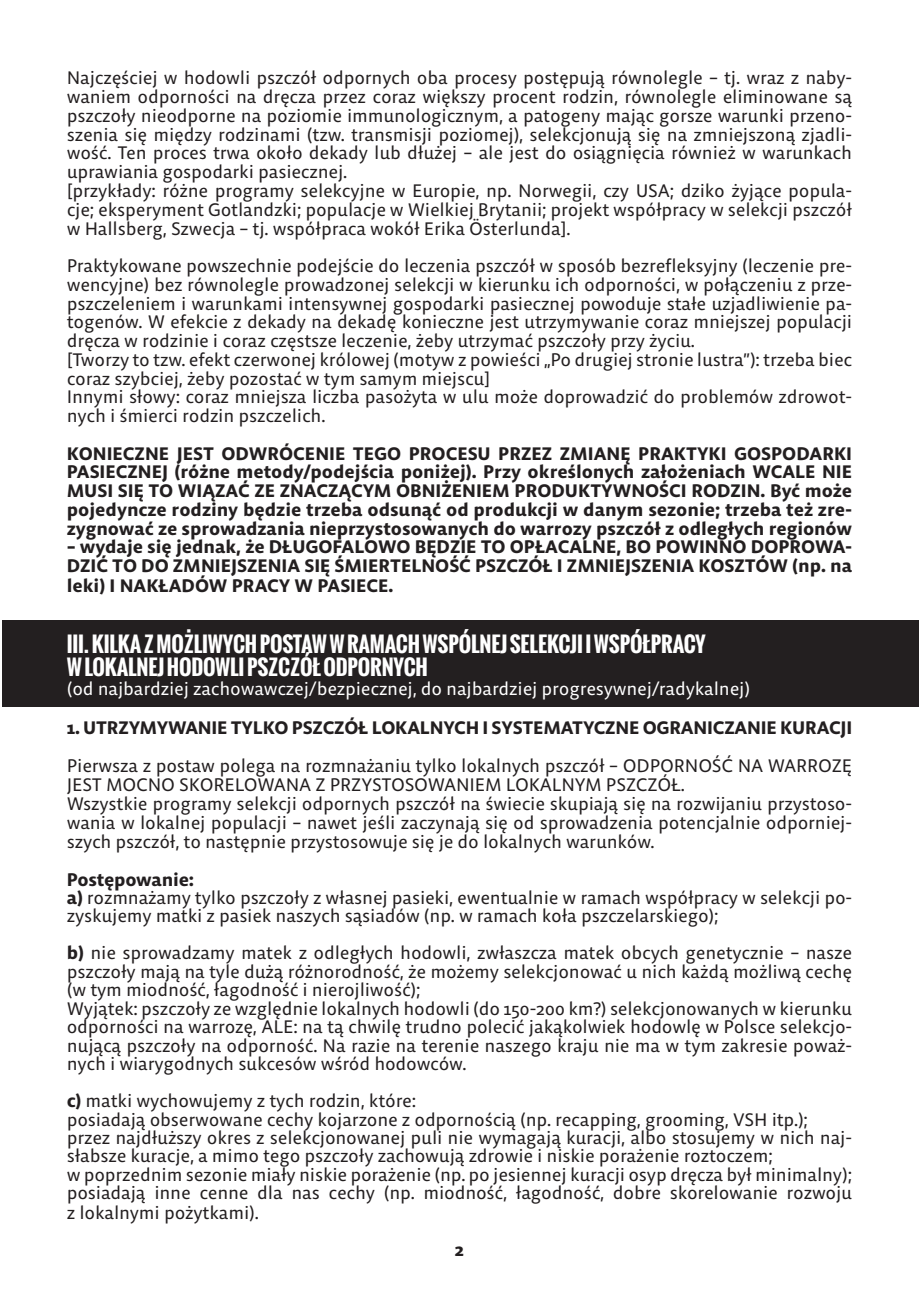
<style>
.page{position:relative;width:919px;height:1289px;background:#fff}
.page>*{position:absolute;margin:0;border:0;box-sizing:border-box;transform-origin:0 0}
.t1{font:700 21px "Oswald";letter-spacing:-.01em;color:#fff}
.t2{font:18px/18.8px "Bespoke Sans";letter-spacing:-.01em;color:#231f20;text-align:justify}
.t3{font:700 18px/18.8px "Bespoke Sans";letter-spacing:-.01em;color:#231f20;text-align:justify}
.t4{font:18px "Bespoke Sans";letter-spacing:-.01em;color:#fff}
.s1{font-weight:700}
</style>
<div class="page">
<div style="left:3px;top:620px;width:915px;height:86px;background:#231f20"></div>
<p class="t2" style="left:67px;top:69px;width:786px">Najczęściej w hodowli pszczół odpornych oba procesy postępują równolegle – tj. wraz z naby&shy;waniem odporności na dręcza przez coraz większy procent rodzin, równolegle eliminowane są pszczoły nieodporne na poziomie immunologicznym, a patogeny mając gorsze warunki przeno&shy;szenia się między rodzinami (tzw. transmisji poziomej), selekcjonują się na zmniejszoną zjadli&shy;wość. Ten proces trwa około dekady lub dłużej – ale jest do osiągnięcia również w warunkach uprawiania gospodarki pasiecznej.</p>
<p class="t2" style="left:67px;top:181px;width:786px">[przykłady: różne programy selekcyjne w Europie, np. Norwegii, czy USA; dziko żyjące popula&shy;cje; eksperyment Gotlandzki; populacje w Wielkiej Brytanii; projekt współpracy w selekcji pszczół w Hallsberg, Szwecja – tj. współpraca wokół Erika Österlunda].</p>
<p class="t2" style="left:67px;top:256px;width:786px">Praktykowane powszechnie podejście do leczenia pszczół w sposób bezrefleksyjny (leczenie pre&shy;wencyjne) bez równolegle prowadzonej selekcji w kierunku ich odporności, w połączeniu z prze&shy;pszczeleniem i warunkami intensywnej gospodarki pasiecznej powoduje stałe uzjadliwienie pa&shy;togenów. W efekcie z dekady na dekadę konieczne jest utrzymywanie coraz mniejszej populacji dręcza w rodzinie i coraz częstsze leczenie, żeby utrzymać pszczoły przy życiu.</p>
<p class="t2" style="left:67px;top:350px;width:786px">[Tworzy to tzw. efekt czerwonej królowej (motyw z powieści „Po drugiej stronie lustra”): trzeba biec coraz szybciej, żeby pozostać w tym samym miejscu]</p>
<p class="t2" style="left:67px;top:387px;width:786px">Innymi słowy: coraz mniejsza liczba pasożyta w ulu może doprowadzić do problemów zdrowot&shy;nych i śmierci rodzin pszczelich.</p>
<p class="t3" style="left:67px;top:444px;width:786px">KONIECZNE JEST ODWRÓCENIE TEGO PROCESU PRZEZ ZMIANĘ PRAKTYKI GOSPODARKI PASIECZNEJ (różne metody/podejścia poniżej). Przy określonych założeniach WCALE NIE MUSI SIĘ TO WIĄZAĆ ZE ZNACZĄCYM OBNIŻENIEM PRODUKTYWNOŚCI RODZIN. Być może pojedyncze rodziny będzie trzeba odsunąć od produkcji w danym sezonie; trzeba też zre&shy;zygnować ze sprowadzania nieprzystosowanych do warrozy pszczół z odległych regionów</p>
<p class="t3" style="left:67px;top:537px;width:786px;line-height:19.2px">– wydaje się jednak, że DŁUGOFALOWO BĘDZIE TO OPŁACALNE, BO POWINNO DOPROWA-DZIĆ TO DO ZMNIEJSZENIA SIĘ ŚMIERTELNOŚĆ PSZCZÓŁ I ZMNIEJSZENIA KOSZTÓW (np. na leki) I NAKŁADÓW PRACY W PASIECE.</p>
<p class="t1" style="left:67px;top:628px;width:640px">III. KILKA Z MOŻLIWYCH POSTAW W RAMACH WSPÓLNEJ SELEKCJI I WSPÓŁPRACY</p>
<p class="t1" style="left:67px;top:651px;width:362px">W LOKALNEJ HODOWLI PSZCZÓŁ ODPORNYCH</p>
<p class="t4" style="left:67px;top:678px;width:684px">(od najbardziej zachowawczej/bezpiecznej, do najbardziej progresywnej/radykalnej)</p>
<p class="t3" style="left:67px;top:718px;width:786px">1. UTRZYMYWANIE TYLKO PSZCZÓŁ LOKALNYCH I SYSTEMATYCZNE OGRANICZANIE KURACJI</p>
<p class="t2" style="left:67px;top:756px;width:786px">Pierwsza z postaw polega na rozmnażaniu tylko lokalnych pszczół – ODPORNOŚĆ NA WARROZĘ<br>JEST MOCNO SKORELOWANA Z PRZYSTOSOWANIEM LOKALNYM PSZCZÓŁ.</p>
<p class="t2" style="left:67px;top:794px;width:786px">Wszystkie programy selekcji odpornych pszczół na świecie skupiają się na rozwijaniu przystoso&shy;wania w lokalnej populacji – nawet jeśli zaczynają się od sprowadzenia potencjalnie odporniej&shy;szych pszczół, to następnie przystosowuje się je do lokalnych warunków.</p>
<p class="t3" style="left:67px;top:869px;width:129px">Postępowanie:</p>
<p class="t2" style="left:67px;top:888px;width:786px"><span class="s1">a)</span> rozmnażamy tylko pszczoły z własnej pasieki, ewentualnie w ramach współpracy w selekcji po&shy;zyskujemy matki z pasiek naszych sąsiadów (np. w ramach koła pszczelarskiego);</p>
<p class="t2" style="left:67px;top:943px;width:786px"><span class="s1">b)</span> nie sprowadzamy matek z odległych hodowli, zwłaszcza matek obcych genetycznie – nasze pszczoły mają na tyle dużą różnorodność, że możemy selekcjonować u nich każdą możliwą cechę (w tym miodność, łagodność i nierojliwość);</p>
<p class="t2" style="left:67px;top:999px;width:786px">Wyjątek: pszczoły ze względnie lokalnych hodowli (do 150-200 km?) selekcjonowanych w kierunku odporności na warrozę, ALE: na tą chwilę trudno polecić jakąkolwiek hodowlę w Polsce selekcjo&shy;nującą pszczoły na odporność. Na razie na terenie naszego kraju nie ma w tym zakresie poważ&shy;nych i wiarygodnych sukcesów wśród hodowców.</p>
<p class="t2" style="left:67px;top:1091px;width:351px"><span class="s1">c)</span> matki wychowujemy z tych rodzin, które:</p>
<p class="t2" style="left:67px;top:1109px;width:742px">posiadają obserwowane cechy kojarzone z odpornością (np. recapping, grooming, VSH itp.);</p>
<p class="t2" style="left:67px;top:1128px;width:786px">przez najdłuższy okres z selekcjonowanej puli nie wymagają kuracji, albo stosujemy w nich naj&shy;słabsze kuracje, a mimo tego pszczoły zachowują zdrowie i niskie porażenie roztoczem;</p>
<p class="t2" style="left:67px;top:1165px;width:786px">w poprzednim sezonie miały niskie porażenie (np. po jesiennej kuracji osyp dręcza był minimalny);</p>
<p class="t2" style="left:67px;top:1183px;width:786px;line-height:19.5px">posiadają inne cenne dla nas cechy (np. miodność, łagodność, dobre skorelowanie rozwoju z lokalnymi pożytkami).</p>
<p class="t3" style="left:455px;top:1239px;width:11px">2</p>
</div>
